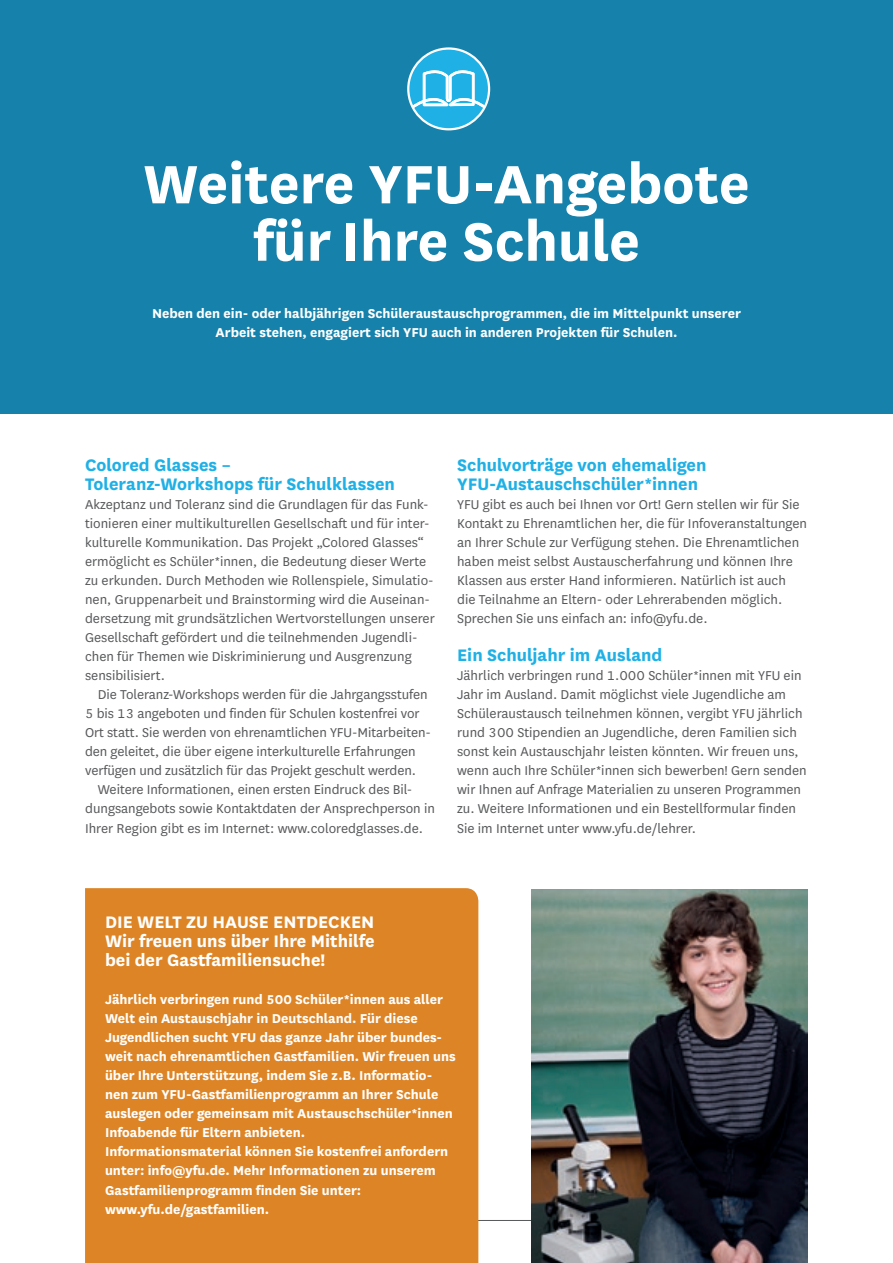
<style>
.page{position:relative;width:893px;height:1263px;background:#fff}
.page>*{position:absolute;margin:0;border:0;box-sizing:border-box;transform-origin:0 0}
.t1{font:700 63px/57.4px "National";color:#fff;text-align:center}
.t2{font:700 19.5px/19px "National";color:#1fb0e6}
.t3{font:700 19.5px/19px "National";color:#fff;text-align:justify}
.t4{font:15px/19px "National";color:#57585a}
.t5{font:700 15px/19px "National";color:#fff;text-align:center}
</style>
<div class="page">
<hr style="left:121px;top:1220px;width:687px;height:1px;background:#57585a">
<div style="left:85px;top:888px;width:393px;height:375px;background:#dd8526"></div>
<div style="left:0;top:0;width:893px;height:413px;background:#1682ab"></div>
<img style="left:531px;top:890px;width:277px;height:373px">
<svg style="left:408px;top:50px;width:81px;height:79px"></svg>
<div style="left:407px;top:47px;width:83px;height:83px;border:2px solid #fff;border-radius:50%"></div>
<h1 class="t1" style="left:143px;top:151px;width:608px">Weitere YFU-Angebote für Ihre Schule</h1>
<p class="t5" style="left:152px;top:303px;width:590px">Neben den ein- oder halbjährigen Schüleraustauschprogrammen, die im Mittelpunkt unserer<br>Arbeit stehen, engagiert sich YFU auch in anderen Projekten für Schulen.</p>
<h2 class="t2" style="left:85px;top:454px;width:311px">Colored Glasses –<br>Toleranz-Workshops für Schulklassen</h2>
<p class="t4" style="left:85px;top:494px;width:351px">Akzeptanz und Toleranz sind die Grundlagen für das Funk&shy;tionieren einer multikulturellen Gesellschaft und für inter&shy;kulturelle Kommunikation. Das Projekt „Colored Glasses“ ermöglicht es Schüler*innen, die Bedeutung dieser Werte zu erkunden. Durch Methoden wie Rollenspiele, Simulatio&shy;nen, Gruppenarbeit und Brainstorming wird die Auseinan&shy;dersetzung mit grundsätzlichen Wertvorstellungen unserer Gesellschaft gefördert und die teilnehmenden Jugendli&shy;chen für Themen wie Diskriminierung und Ausgrenzung sensibilisiert.</p>
<p class="t4" style="left:98px;top:684px;width:331px">Die Toleranz-Workshops werden für die Jahrgangsstufen</p>
<p class="t4" style="left:85px;top:703px;width:336px">5 bis 13 angeboten und finden für Schulen kostenfrei vor</p>
<p class="t4" style="left:85px;top:722px;width:348px">Ort statt. Sie werden von ehrenamtlichen YFU-Mitarbeiten-</p>
<p class="t4" style="left:85px;top:741px;width:332px">den geleitet, die über eigene interkulturelle Erfahrungen</p>
<p class="t4" style="left:85px;top:760px;width:333px">verfügen und zusätzlich für das Projekt geschult werden.</p>
<p class="t4" style="left:98px;top:780px;width:316px">Weitere Informationen, einen ersten Eindruck des Bil-</p>
<p class="t4" style="left:85px;top:799px;width:351px">dungsangebots sowie Kontaktdaten der Ansprechperson in</p>
<p class="t4" style="left:85px;top:818px;width:340px">Ihrer Region gibt es im Internet: www.coloredglasses.de.</p>
<h2 class="t2" style="left:457px;top:454px;width:251px">Schulvorträge von ehemaligen<br>YFU-Austauschschüler*innen</h2>
<p class="t4" style="left:457px;top:494px;width:351px">YFU gibt es auch bei Ihnen vor Ort! Gern stellen wir für Sie Kontakt zu Ehrenamtlichen her, die für Infoveranstaltungen an Ihrer Schule zur Verfügung stehen. Die Ehrenamtlichen haben meist selbst Austauscherfahrung und können Ihre Klassen aus erster Hand informieren. Natürlich ist auch die Teilnahme an Eltern- oder Lehrerabenden möglich.<br>Sprechen Sie uns einfach an: info@yfu.de.</p>
<h2 class="t2" style="left:457px;top:644px;width:207px">Ein Schuljahr im Ausland</h2>
<p class="t4" style="left:457px;top:665px;width:351px">Jährlich verbringen rund 1.000 Schüler*innen mit YFU ein Jahr im Ausland. Damit möglichst viele Jugendliche am Schüleraustausch teilnehmen können, vergibt YFU jährlich rund 300 Stipendien an Jugendliche, deren Familien sich sonst kein Austauschjahr leisten könnten. Wir freuen uns, wenn auch Ihre Schüler*innen sich bewerben! Gern senden wir Ihnen auf Anfrage Materialien zu unseren Programmen zu. Weitere Informationen und ein Bestellformular finden Sie im Internet unter www.yfu.de/lehrer.</p>
<h2 class="t3" style="left:105px;top:911px;width:271px">DIE WELT ZU HAUSE ENTDECKEN Wir freuen uns über Ihre Mithilfe bei der Gastfamiliensuche!</h2>
<p class="t5" style="left:105px;top:989px;width:352px;text-align:left">Jährlich verbringen rund 500 Schüler*innen aus aller Welt ein Austauschjahr in Deutschland. Für diese Jugendlichen sucht YFU das ganze Jahr über bundes&shy;weit nach ehrenamtlichen Gastfamilien. Wir freuen uns über Ihre Unterstützung, indem Sie z.B. Informatio&shy;nen zum YFU-Gastfamilienprogramm an Ihrer Schule auslegen oder gemeinsam mit Austauschschüler*innen Infoabende für Eltern anbieten.<br>Informationsmaterial können Sie kostenfrei anfordern unter: info@yfu.de. Mehr Informationen zu unserem Gastfamilienprogramm finden Sie unter: www.yfu.de/gastfamilien.</p>
</div>
